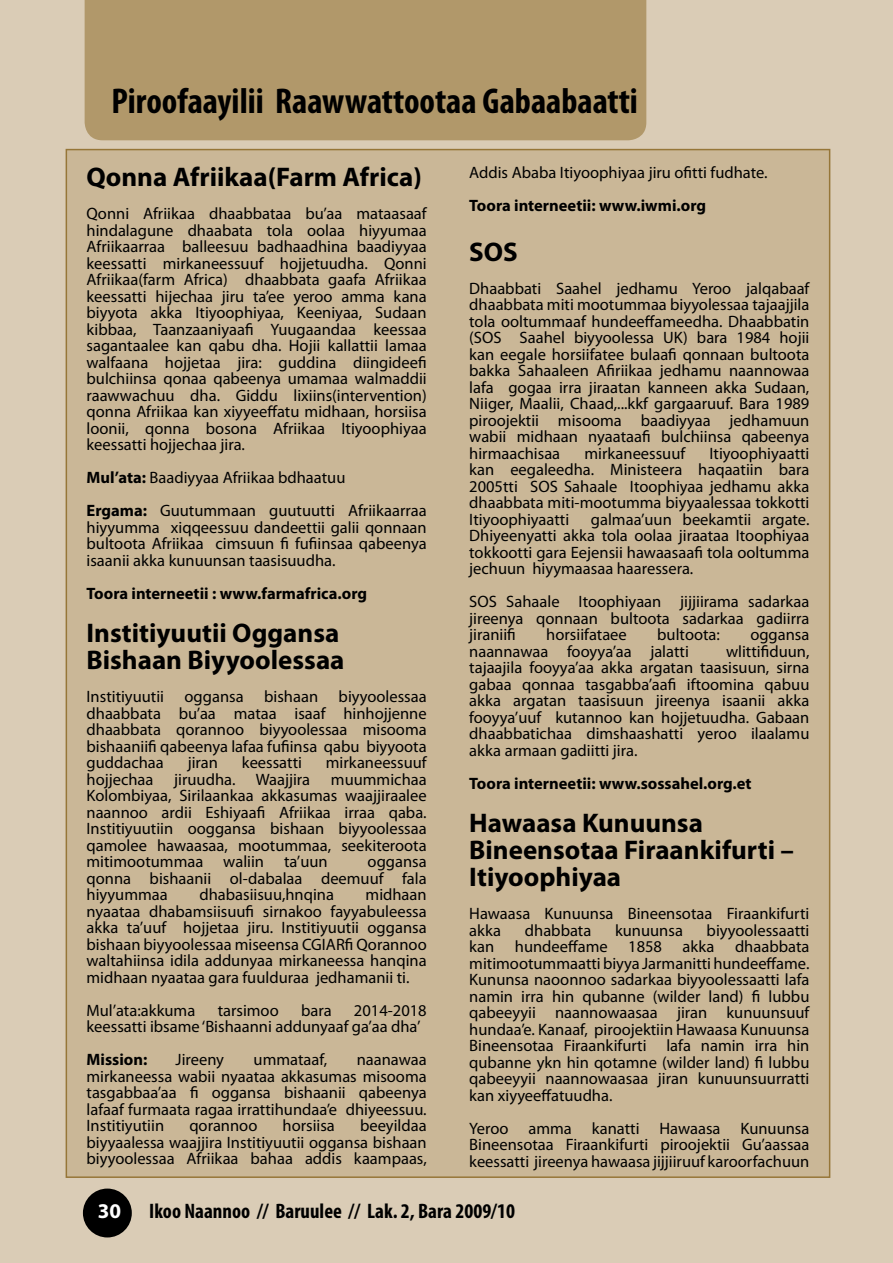
<style>
.page{position:relative;width:893px;height:1263px;background:#daccb6}
.page>*{position:absolute;margin:0;border:0;box-sizing:border-box;transform-origin:0 0}
.t1{font:700 condensed 36px "Myriad Pro";color:#000}
.t2{font:700 27px/27px "Myriad Pro";color:#000}
.t3{font:700 condensed 21px "Myriad Pro";color:#000}
.t4{font:700 21px "Myriad Pro";color:#fff}
.t5{font:16.5px/16.5px "Myriad Pro";color:#000;text-align:justify}
.t6{font:700 16.5px "Myriad Pro";color:#000}
.s1{font-weight:700}
</style>
<div class="page">
<div style="left:83px;top:1188px;width:49px;height:49px;background:#000;border-radius:50%"></div>
<div style="left:85px;top:0;width:561px;height:140px;background:#b1986a"></div>
<div style="left:66px;top:149px;width:764px;height:1029px;background:#cab797;border:2px solid #967638"></div>
<h1 class="t1" style="left:111px;top:79px;width:528px">Piroofaayilii Raawwattootaa Gabaabaatti</h1>
<h2 class="t2" style="left:87px;top:163px;width:337px">Qonna Afriikaa(Farm Africa)</h2>
<p class="t5" style="left:87px;top:205px;width:342px">Qonni Afriikaa dhaabbataa bu’aa mataasaaf hindalagune dhaabata tola oolaa hiyyumaa Afriikaarraa balleesuu badhaadhina baadiyyaa keessatti mirkaneessuuf hojjetuudha. Qonni Afriikaa(farm Africa) dhaabbata gaafa Afriikaa keessatti hijechaa jiru ta’ee yeroo amma kana biyyota akka Itiyoophiyaa, Keeniyaa, Sudaan kibbaa, Taanzaaniyaafi Yuugaandaa keessaa sagantaalee kan qabu dha. Hojii kallattii lamaa walfaana hojjetaa jira: guddina diingideefi bulchiinsa qonaa qabeenya umamaa walmaddii raawwachuu dha. Giddu lixiins(intervention) qonna Afriikaa kan xiyyeeffatu midhaan, horsiisa loonii, qonna bosona Afriikaa Itiyoophiyaa keessatti hojjechaa jira.</p>
<p class="t5" style="left:87px;top:461px;width:342px;line-height:33px"><span class="s1">Mul’ata:</span> Baadiyyaa Afriikaa bdhaatuu<br><span class="s1">Ergama:</span> Guutummaan guutuutti Afriikaarraa</p>
<p class="t5" style="left:87px;top:519px;width:342px">hiyyumma xiqqeessuu dandeettii galii qonnaan bultoota Afriikaa cimsuun fi fufiinsaa qabeenya isaanii akka kunuunsan taasisuudha.</p>
<p class="t6" style="left:87px;top:582px;width:282px">Toora interneetii : www.farmafrica.org</p>
<h2 class="t2" style="left:87px;top:619px;width:259px">Institiyuutii Oggansa<br>Bishaan Biyyoolessaa</h2>
<p class="t5" style="left:87px;top:688px;width:342px">Institiyuutii oggansa bishaan biyyoolessaa dhaabbata bu’aa mataa isaaf hinhojjenne dhaabbata qorannoo biyyoolessaa misooma bishaaniifi qabeenya lafaa fufiinsa qabu biyyoota guddachaa</p>
<p class="t5" style="left:188px;top:754px;width:32px">jiran</p>
<p class="t5" style="left:242px;top:754px;width:62px">keessatti</p>
<p class="t5" style="left:326px;top:754px;width:102px">mirkaneessuuf</p>
<p class="t5" style="left:87px;top:771px;width:342px;text-indent:244px">muummichaa Kolombiyaa, Sirilaankaa akkasumas waajjiraalee naannoo ardii Eshiyaafi Afriikaa irraa qaba.<br>Institiyuutiin ooggansa bishaan biyyoolessaa qamolee hawaasaa, mootummaa, seekiteroota mitimootummaa waliin ta’uun</p>
<p class="t5" style="left:87px;top:771px;width:68px">hojjechaa</p>
<p class="t5" style="left:174px;top:771px;width:137px">jiruudha. Waajjira</p>
<p class="t5" style="left:87px;top:853px;width:342px;text-indent:281px">oggansa qonna bishaanii ol-dabalaa deemuuf fala hiyyummaa</p>
<p class="t5" style="left:87px;top:886px;width:342px;text-indent:279px">midhaan nyaataa dhabamsiisuufi sirnakoo fayyabuleessa akka ta’uuf hojjetaa jiru. Institiyuutii oggansa bishaan biyyoolessaa miseensa CGIARfi Qorannoo waltahiinsa idila addunyaa mirkaneessa hanqina midhaan nyaataa gara fuulduraa jedhamanii ti.</p>
<p class="t5" style="left:87px;top:1002px;width:110px">Mul’ata:akkuma</p>
<p class="t5" style="left:218px;top:1002px;width:63px">tarsimoo</p>
<p class="t5" style="left:301px;top:1002px;width:32px">bara</p>
<p class="t5" style="left:199px;top:886px;width:136px">dhabasiisuu,hnqina</p>
<p class="t5" style="left:87px;top:1002px;width:342px;text-indent:267px">2014-2018 keessatti ibsame ‘Bishaanni addunyaaf ga’aa dha’</p>
<p class="t6" style="left:87px;top:1049px;width:62px">Mission:</p>
<p class="t5" style="left:176px;top:1051px;width:50px">Jireeny</p>
<p class="t5" style="left:254px;top:1051px;width:75px">ummataaf,</p>
<p class="t5" style="left:87px;top:1051px;width:342px;text-indent:270px">naanawaa mirkaneessa wabii nyaataa akkasumas misooma tasgabbaa’aa fi oggansa bishaanii qabeenya lafaaf furmaata ragaa irrattihundaa’e dhiyeessuu.<br>Institiyutiin</p>
<p class="t5" style="left:87px;top:1117px;width:342px;text-indent:273px">beeyildaa biyyaalessa waajjira Institiyuutii oggansa bishaan biyyoolessaa Afriikaa bahaa addis kaampaas,</p>
<p class="t5" style="left:189px;top:1117px;width:70px">qorannoo</p>
<p class="t5" style="left:283px;top:1117px;width:54px">horsiisa</p>
<p class="t5" style="left:469px;top:164px;width:300px">Addis Ababa Itiyoophiyaa jiru ofitti fudhate.</p>
<p class="t6" style="left:469px;top:195px;width:238px">Toora interneetii: www.iwmi.org</p>
<h2 class="t2" style="left:469px;top:237px;width:50px">SOS</h2>
<p class="t5" style="left:469px;top:280px;width:342px">Dhaabbati Saahel jedhamu Yeroo jalqabaaf dhaabbata miti mootummaa biyyolessaa tajaajjila tola ooltummaaf hundeeffameedha. Dhaabbatin (SOS Saahel biyyoolessa UK) bara 1984 hojii kan eegale horsiifatee bulaafi qonnaan bultoota bakka Sahaaleen Afiriikaa jedhamu naannowaa lafa gogaa irra jiraatan kanneen akka Sudaan, Niiger, Maalii, Chaad,...kkf gargaaruuf. Bara 1989 piroojektii misooma baadiyyaa jedhamuun wabii midhaan nyaataafi bulchiinsa qabeenya hirmaachisaa</p>
<p class="t5" style="left:584px;top:445px;width:102px">mirkaneessuuf</p>
<p class="t5" style="left:469px;top:445px;width:342px;text-indent:240px">Itiyoophiyaatti kan eegaleedha. Ministeera haqaatiin bara 2005tti SOS Sahaale Itoophiyaa jedhamu akka dhaabbata miti-mootumma biyyaalessaa tokkotti Itiyoophiyaatti</p>
<p class="t5" style="left:469px;top:511px;width:342px;text-indent:122px">galmaa’uun beekamtii argate.<br>Dhiyeenyatti akka tola oolaa jiraataa Itoophiyaa tokkootti gara Eejensii hawaasaafi tola ooltumma jechuun hiyymaasaa haaressera.</p>
<p class="t5" style="left:469px;top:593px;width:342px">SOS Sahaale Itoophiyaan jijjiirama sadarkaa jireenya qonnaan bultoota sadarkaa gadiirra jiraniifi</p>
<p class="t5" style="left:546px;top:626px;width:82px">horsiifataee</p>
<p class="t5" style="left:657px;top:626px;width:64px">bultoota:</p>
<p class="t5" style="left:750px;top:626px;width:61px">oggansa</p>
<p class="t5" style="left:469px;top:643px;width:221px">naannawaa fooyya’aa jalatti</p>
<p class="t5" style="left:469px;top:643px;width:342px;text-indent:257px">wlittifiduun, tajaajila fooyya’aa akka argatan taasisuun, sirna gabaa qonnaa tasgabba’aafi iftoomina qabuu akka argatan taasisuun jireenya isaanii akka fooyya’uuf kutannoo kan hojjetuudha. Gabaan dhaabbatichaa dimshaashatti yeroo ilaalamu akka armaan gadiitti jira.</p>
<p class="t6" style="left:469px;top:772px;width:284px">Toora interneetii: www.sossahel.org.et</p>
<h2 class="t2" style="left:469px;top:809px;width:326px">Hawaasa Kunuunsa<br>Bineensotaa Firaankifurti –<br>Itiyoophiyaa</h2>
<p class="t5" style="left:469px;top:905px;width:342px">Hawaasa Kunuunsa Bineensotaa Firaankifurti akka</p>
<p class="t5" style="left:469px;top:922px;width:342px;text-indent:237px">biyyoolessaatti kan hundeeffame 1858 akka dhaabbata mitimootummaatti biyya Jarmanitti hundeeffame.<br>Kununsa naoonnoo sadarkaa biyyoolessaatti lafa namin irra hin qubanne (wilder land) fi lubbu qabeeyyii naannowaasaa jiran kunuunsuuf hundaa’e. Kanaaf, piroojektiin Hawaasa Kunuunsa Bineensotaa Firaankifurti lafa namin irra hin qubanne ykn hin qotamne (wilder land) fi lubbu qabeeyyii naannowaasaa jiran kunuunsuurratti kan xiyyeeffatuudha.</p>
<p class="t5" style="left:469px;top:1120px;width:342px">Yeroo amma kanatti Hawaasa Kunuunsa Bineensotaa Firaankifurti piroojektii Gu’aassaa keessatti jireenya hawaasa jijjiiruuf karoorfachuun</p>
<p class="t5" style="left:525px;top:922px;width:68px">dhabbata</p>
<p class="t5" style="left:615px;top:922px;width:69px">kunuunsa</p>
<p class="t4" style="left:98px;top:1197px;width:25px">30</p>
<p class="t3" style="left:149px;top:1198px;width:367px">Ikoo Naannoo // Baruulee // Lak. 2, Bara 2009/10</p>
</div>
